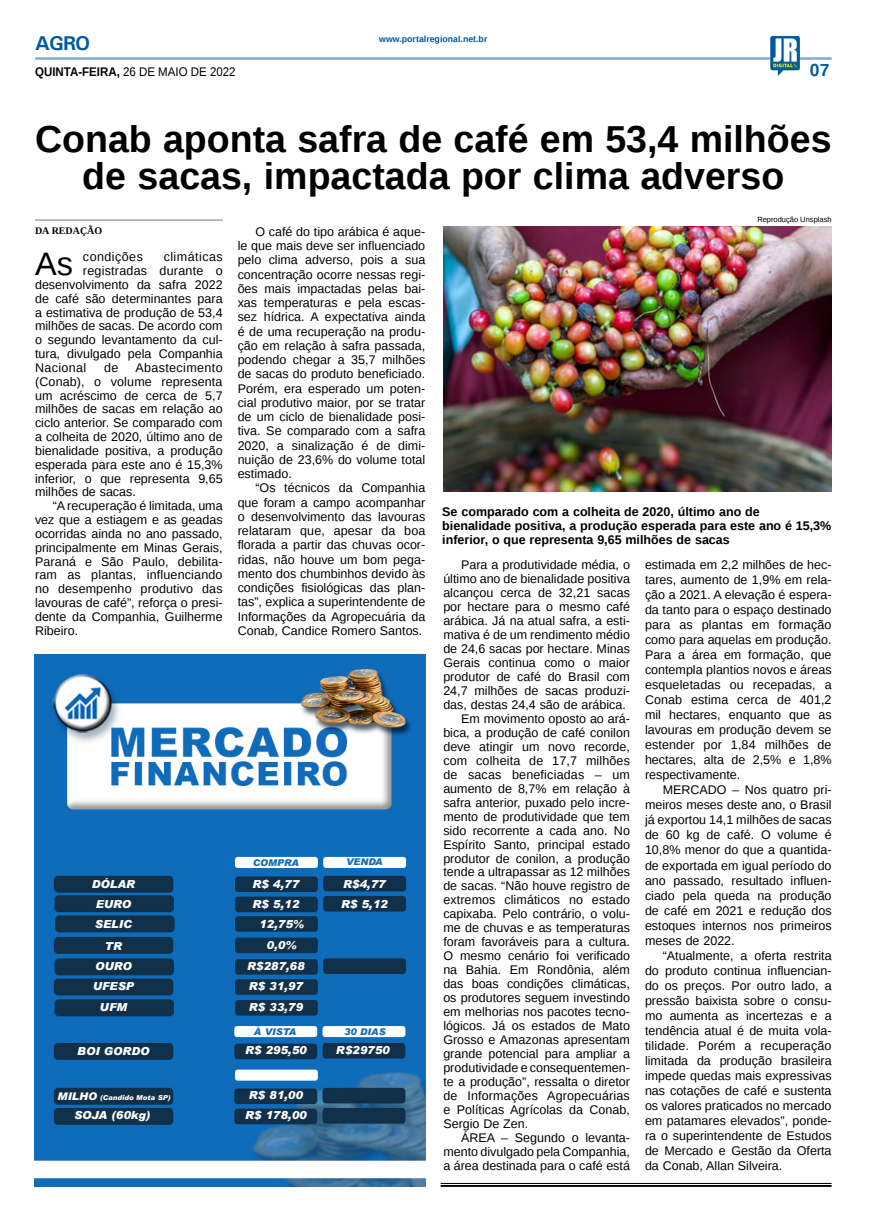
<style>
.page{position:relative;width:869px;height:1223px;background:#fff}
.page>*{position:absolute;margin:0;border:0;box-sizing:border-box;transform-origin:0 0}
.TÍTULO{font:700 37.5px/37.5px "Liberation Sans";color:#000;text-align:center}
.MATÉRIA{font:32.5px "Liberation Sans";color:#000}
.TITULO_PG{font:700 20px "Univers";color:#005a9e}
.TÍTULO-2{font:700 17.5px "Liberation Sans";color:#005a9e}
.MATÉRIA-2{font:12.5px/14px "Liberation Sans";color:#000;text-align:justify}
.LEGENDA{font:700 12.5px/13.8px "Liberation Sans";color:#000}
.DATA_PG{font:12.5px "Liberation Sans";color:#000;scale:.92 1}
.MATÉRIA-3{font:12.5px "Liberation Sans";letter-spacing:.035em;color:#000}
.MATÉRIA-4{font:12.5px "Liberation Sans";letter-spacing:.02em;color:#000}
.MATÉRIA-5{font:12.5px "Liberation Sans";letter-spacing:.03em;color:#000}
.MATÉRIA-6{font:italic 900 11px "Arial";color:#fff}
.CRÉDITO_NOME{font:700 10px "Liberation Serif";color:#000}
.MATÉRIA-7{font:italic 900 9.38px "Arial";color:#0f6cba}
.DATA_PG-2{font:700 8.75px "Liberation Sans";color:#005a9e}
.CRÉDITO_FOTO{font:7.5px "Liberation Sans";color:#000}
.MATÉRIA-8{font:italic 900 6.75px "Arial";color:#fff}
.s1{font-weight:700}
.s2{font-size:10.5px}
</style>
<div class="page">
<hr style="left:35px;top:57px;width:796px;height:3px;background:#005a9e">
<img style="left:769px;top:36px;width:30px;height:40px">
<img style="left:34px;top:655px;width:391px;height:531px">
<hr style="left:440px;top:1183px;width:391px;height:1px;background:#000">
<hr style="left:440px;top:1184px;width:391px;height:2px;background:#000">
<img style="left:443px;top:227px;width:388px;height:264px">
<hr style="left:35px;top:219px;width:187px;height:2px;background:#939598">
<p class="TITULO_PG" style="left:35px;top:31px;width:57px">AGRO</p>
<p class="DATA_PG" style="left:35px;top:65px;width:219px"><span class="s1">QUINTA-FEIRA,</span> 26 DE MAIO DE 2022</p>
<p class="DATA_PG-2" style="left:379px;top:33px;width:110px">www.portalregional.net.br</p>
<p class="TÍTULO-2" style="left:809px;top:58px;width:21px">07</p>
<p class="TÍTULO" style="left:35px;top:119px;width:797px">Conab aponta safra de café em 53,4 milhões de sacas, impactada por clima adverso</p>
<p class="CRÉDITO_NOME" style="left:35px;top:223px;width:69px">DA REDAÇÃO</p>
<p class="MATÉRIA" style="left:35px;top:245px;width:39px">As</p>
<p class="MATÉRIA-3" style="left:83px;top:250px;width:61px">condições</p>
<p class="MATÉRIA-3" style="left:164px;top:250px;width:60px">climáticas</p>
<p class="CRÉDITO_FOTO" style="left:757px;top:215px;width:76px">Reprodução Unsplash</p>
<p class="MATÉRIA-2" style="left:237px;top:225px;width:189px;text-indent:18px">O café do tipo arábica é aque&shy;le que mais deve ser influenciado pelo clima adverso, pois a sua concentração ocorre nessas regi&shy;ões mais impactadas pelas bai&shy;xas temperaturas e pela escas&shy;sez hídrica. A expectativa ainda é de uma recuperação na produ&shy;ção em relação à safra passada, podendo chegar a 35,7 milhões de sacas do produto beneficiado.<br>Porém, era esperado um poten&shy;cial produtivo maior, por se tratar de um ciclo de bienalidade posi&shy;tiva. Se comparado com a safra 2020, a sinalização é de dimi&shy;nuição de 23,6% do volume total estimado.</p>
<p class="MATÉRIA-2" style="left:237px;top:481px;width:189px;text-indent:18px">“Os técnicos da Companhia que foram a campo acompanhar o desenvolvimento das lavouras relataram que, apesar da boa florada a partir das chuvas ocor&shy;ridas, não houve um bom pega&shy;mento dos chumbinhos devido às condições fisiológicas das plan&shy;tas”, explica a superintendente de Informações da Agropecuária da Conab, Candice Romero Santos.</p>
<p class="MATÉRIA-4" style="left:83px;top:264px;width:141px">registradas durante o</p>
<p class="MATÉRIA-2" style="left:35px;top:278px;width:189px">desenvolvimento da safra 2022</p>
<p class="MATÉRIA-2" style="left:35px;top:292px;width:189px">de café são determinantes para</p>
<p class="MATÉRIA-2" style="left:35px;top:306px;width:189px">a estimativa de produção de 53,4</p>
<p class="MATÉRIA-2" style="left:35px;top:319px;width:189px">milhões de sacas. De acordo com</p>
<p class="MATÉRIA-2" style="left:35px;top:333px;width:189px">o segundo levantamento da cul-</p>
<p class="MATÉRIA-2" style="left:35px;top:347px;width:189px">tura, divulgado pela Companhia</p>
<p class="MATÉRIA-5" style="left:35px;top:360px;width:53px">Nacional</p>
<p class="MATÉRIA-2" style="left:104px;top:361px;width:16px">de</p>
<p class="MATÉRIA-2" style="left:35px;top:361px;width:189px;text-indent:100px">Abastecimento (Conab), o volume representa um acréscimo de cerca de 5,7 milhões de sacas em relação ao ciclo anterior. Se comparado com a colheita de 2020, último ano de bienalidade positiva, a produção esperada para este ano é 15,3% inferior, o que representa 9,65 milhões de sacas.</p>
<p class="MATÉRIA-2" style="left:35px;top:499px;width:189px;text-indent:18px">“A recuperação é limitada, uma vez que a estiagem e as geadas ocorridas ainda no ano passado, principalmente em Minas Gerais, Paraná e São Paulo, debilita&shy;ram as plantas, influenciando no desempenho produtivo das lavouras de café”, reforça o presi&shy;dente da Companhia, Guilherme Ribeiro.</p>
<p class="LEGENDA" style="left:442px;top:505px;width:319px">Se comparado com a colheita de 2020, último ano de</p>
<p class="LEGENDA" style="left:442px;top:519px;width:390px">bienalidade positiva, a produção esperada para este ano é 15,3% inferior, o que representa 9,65 milhões de sacas</p>
<p class="MATÉRIA-2" style="left:443px;top:558px;width:188px;text-indent:18px">Para a produtividade média, o último ano de bienalidade positiva alcançou cerca de 32,21 sacas por hectare para o mesmo café arábica. Já na atual safra, a esti&shy;mativa é de um rendimento médio de 24,6 sacas por hectare. Minas Gerais continua como o maior produtor de café do Brasil com 24,7 milhões de sacas produzi&shy;das, destas 24,4 são de arábica.</p>
<p class="MATÉRIA-2" style="left:443px;top:712px;width:188px;text-indent:18px">Em movimento oposto ao ará&shy;bica, a produção de café conilon deve atingir um novo recorde, com colheita de 17,7 milhões de sacas beneficiadas – um aumento de 8,7% em relação à safra anterior, puxado pelo incre&shy;mento de produtividade que tem sido recorrente a cada ano. No Espírito Santo, principal estado produtor de conilon, a produção tende a ultrapassar as 12 milhões de sacas. “Não houve registro de extremos climáticos no estado capixaba. Pelo contrário, o volu&shy;me de chuvas e as temperaturas foram favoráveis para a cultura.<br>O mesmo cenário foi verificado na Bahia. Em Rondônia, além das boas condições climáticas, os produtores seguem investindo em melhorias nos pacotes tecno&shy;lógicos. Já os estados de Mato Grosso e Amazonas apresentam grande potencial para ampliar a produtividade e consequentemen&shy;te a produção”, ressalta o diretor de Informações Agropecuárias e Políticas Agrícolas da Conab, Sergio De Zen.</p>
<p class="MATÉRIA-2" style="left:443px;top:1131px;width:188px;text-indent:18px">ÁREA – Segundo o levanta&shy;mento divulgado pela Companhia, a área destinada para o café está</p>
<p class="MATÉRIA-2" style="left:644px;top:558px;width:188px;line-height:15px">estimada em 2,2 milhões de hec&shy;tares, aumento de 1,9% em rela&shy;ção a 2021. A elevação é espera&shy;da tanto para o espaço destinado para as plantas em formação como para aquelas em produção.<br>Para a área em formação, que contempla plantios novos e áreas esqueletadas ou recepadas, a Conab estima cerca de 401,2 mil hectares, enquanto que as lavouras em produção devem se estender por 1,84 milhões de hectares, alta de 2,5% e 1,8% respectivamente.</p>
<p class="MATÉRIA-2" style="left:644px;top:783px;width:188px;line-height:15px;text-indent:18px">MERCADO – Nos quatro pri&shy;meiros meses deste ano, o Brasil já exportou 14,1 milhões de sacas de 60 kg de café. O volume é 10,8% menor do que a quantida&shy;de exportada em igual período do ano passado, resultado influen&shy;ciado pela queda na produção de café em 2021 e redução dos estoques internos nos primeiros meses de 2022.</p>
<p class="MATÉRIA-2" style="left:644px;top:948px;width:188px;line-height:15px;text-indent:18px">“Atualmente, a oferta restrita do produto continua influencian&shy;do os preços. Por outro lado, a pressão baixista sobre o consu&shy;mo aumenta as incertezas e a tendência atual é de muita vola&shy;tilidade. Porém a recuperação limitada da produção brasileira impede quedas mais expressivas nas cotações de café e sustenta os valores praticados no mercado em patamares elevados”, ponde&shy;ra o superintendente de Estudos de Mercado e Gestão da Oferta da Conab, Allan Silveira.</p>
<p class="MATÉRIA-7" style="left:253px;top:856px;width:47px">COMPRA</p>
<p class="MATÉRIA-7" style="left:346px;top:856px;width:38px">VENDA</p>
<p class="MATÉRIA-6" style="left:92px;top:877px;width:45px">DÓLAR</p>
<p class="MATÉRIA-6" style="left:252px;top:876px;width:48px">R$ 4,77</p>
<p class="MATÉRIA-6" style="left:96px;top:896px;width:37px">EURO</p>
<p class="MATÉRIA-6" style="left:95px;top:917px;width:38px">SELIC</p>
<p class="MATÉRIA-6" style="left:105px;top:938px;width:18px">TR</p>
<p class="MATÉRIA-6" style="left:95px;top:959px;width:38px">OURO</p>
<p class="MATÉRIA-6" style="left:93px;top:978px;width:43px">UFESP</p>
<p class="MATÉRIA-6" style="left:100px;top:1000px;width:29px">UFM</p>
<p class="MATÉRIA-6" style="left:77px;top:1044px;width:74px">BOI GORDO</p>
<p class="MATÉRIA-8" style="left:58px;top:1093px;width:114px"><span class="s2">MILHO</span> (Candido Mota SP)</p>
<p class="MATÉRIA-6" style="left:74px;top:1108px;width:78px">SOJA (60kg)</p>
<p class="MATÉRIA-6" style="left:343px;top:876px;width:44px">R$4,77</p>
<p class="MATÉRIA-6" style="left:252px;top:897px;width:48px">R$ 5,12</p>
<p class="MATÉRIA-6" style="left:259px;top:917px;width:46px">12,75%</p>
<p class="MATÉRIA-6" style="left:266px;top:938px;width:31px">0,0%</p>
<p class="MATÉRIA-6" style="left:247px;top:959px;width:59px">R$287,68</p>
<p class="MATÉRIA-6" style="left:249px;top:979px;width:56px">R$ 31,97</p>
<p class="MATÉRIA-6" style="left:249px;top:1000px;width:56px">R$ 33,79</p>
<p class="MATÉRIA-6" style="left:341px;top:897px;width:48px">R$ 5,12</p>
<p class="MATÉRIA-7" style="left:254px;top:1026px;width:44px">À VISTA</p>
<p class="MATÉRIA-7" style="left:344px;top:1026px;width:43px">30 DIAS</p>
<p class="MATÉRIA-6" style="left:336px;top:1043px;width:55px">R$29750</p>
<p class="MATÉRIA-6" style="left:245px;top:1043px;width:63px">R$ 295,50</p>
<p class="MATÉRIA-6" style="left:249px;top:1088px;width:56px">R$ 81,00</p>
<p class="MATÉRIA-6" style="left:245px;top:1108px;width:63px">R$ 178,00</p>
</div>
